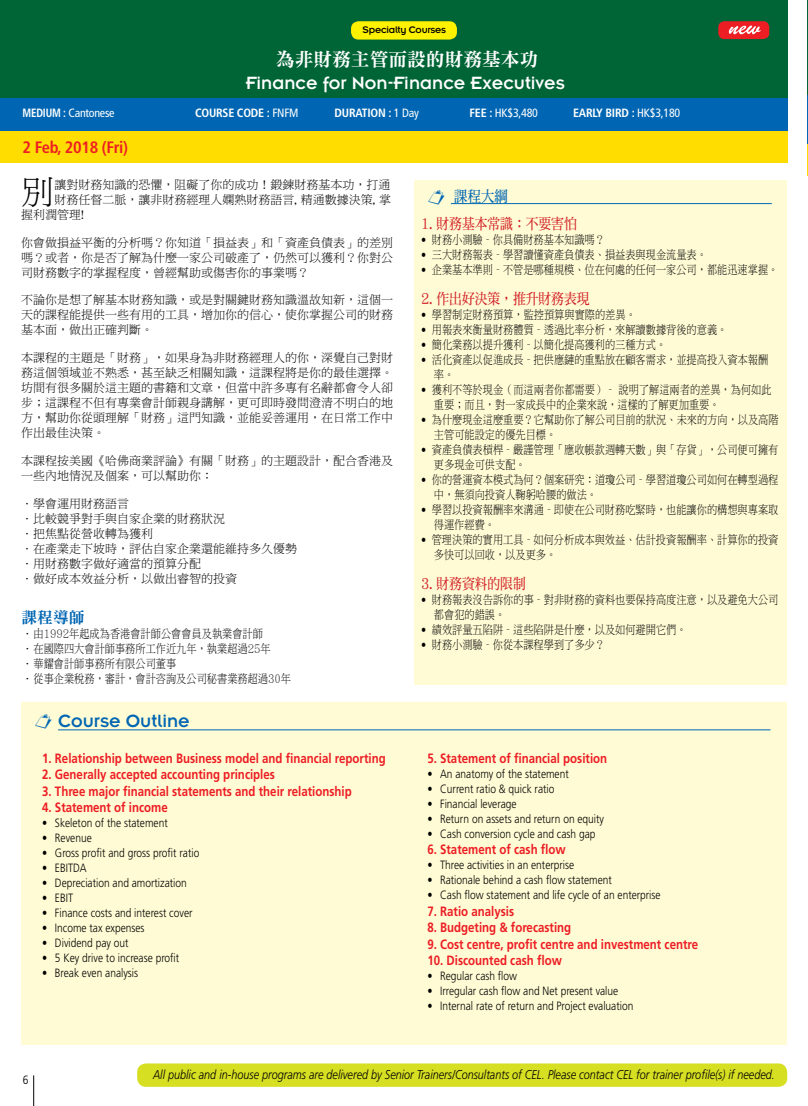
<style>
.page{position:relative;width:808px;height:1106px;background:#fff}
.page>*{position:absolute;margin:0;border:0;box-sizing:border-box;transform-origin:0 0}
.t1{font:33.15px "DF Ming HK W3";color:#000}
.t2{font:19.5px "Insignia LT Std";color:#fff}
.t3{font:19.5px "Insignia LT Std";color:#0066b3}
.t4{font:18.75px "DF Ming HK W9";color:#fff}
.t5{font:700 condensed 16.5px "Frutiger LT Std";letter-spacing:-.02em;color:#ed1d24}
.t6{font:15.75px "DF Ming HK W7";color:#0066b3;scale:.85 1}
.t7{font:15.75px "DF Ming HK W9";color:#0066b3}
.t8{font:15px "DF Ming HK W7";color:#d2232a;scale:.85 1}
.t9{font:700 13.5px "Frutiger LT Std";color:#ed1d24;scale:.85 1}
.t10{font:italic 300 12.75px "Frutiger LT Std";color:#000;scale:.85 1}
.t11{font:12px/15px "DF Ming HK W3";color:#000;text-align:justify}
.t12{font:12px/15px "DF Ming HK W3";color:#000;scale:.85 1}
.t13{font:300 12px "Frutiger LT Std";color:#000;scale:.85 1}
.t14{font:700 condensed 12px "Frutiger LT Std";letter-spacing:-.02em;color:#fff}
.t15{font:condensed 12px "Frutiger LT Std";letter-spacing:-.02em;color:#fff}
.t16{font:300 condensed 12px "Frutiger LT Std";color:#000}
.t17{font:10.5px "Insignia LT Std";letter-spacing:-.02em;color:#000}
.s1{font-weight:700}
.s2{font-weight:400}
.s3{font-family:"Frutiger LT Std";font-weight:300}
</style>
<div class="page">
<div style="left:137px;top:1063px;width:650px;height:23px;background:#d7df23;border-radius:9px"></div>
<hr style="left:33px;top:1075px;width:1px;height:31px;background:#000">
<div style="left:22px;top:702px;width:765px;height:342px;background:#fffcd5"></div>
<hr style="left:58px;top:729px;width:712px;height:1px;background:#0066b3">
<div style="left:415px;top:180px;width:372px;height:504px;background:#fffcd5"></div>
<hr style="left:451px;top:203px;width:321px;height:1px;background:#0066b3">
<div style="left:0;top:0;width:787px;height:98px;background:#006536"></div>
<div style="left:0;top:98px;width:787px;height:33px;background:#0066b3"></div>
<div style="left:0;top:131px;width:787px;height:31px;background:#fd0"></div>
<div style="left:351px;top:21px;width:106px;height:19px;background:#fff200;border-radius:8px"></div>
<div style="left:718px;top:21px;width:51px;height:18px;background:#ed1d24;border-radius:6px"></div>
<svg style="left:729px;top:26px;width:32px;height:8px"></svg>
<hr style="left:807px;top:0;width:1px;height:113px;background:#006536">
<hr style="left:807px;top:95px;width:1px;height:49px;background:#0066b3">
<hr style="left:807px;top:144px;width:1px;height:31px;background:#fd0">
<p class="t17" style="left:363px;top:25px;width:85px">Specialty Courses</p>
<h3 class="t4" style="left:276px;top:49px;width:264px">為非財務主管而設的財務基本功</h3>
<h2 class="t2" style="left:246px;top:72px;width:321px">Finance for Non-Finance Executives</h2>
<p class="t15" style="left:23px;top:106px;width:94px"><span class="s1">MEDIUM :</span> Cantonese</p>
<p class="t14" style="left:195px;top:106px;width:105px">COURSE CODE : <span class="s2">FNFM</span></p>
<p class="t14" style="left:335px;top:106px;width:86px">DURATION : <span class="s2">1 Day</span></p>
<p class="t15" style="left:470px;top:106px;width:70px"><span class="s1">FEE :</span> HK$3,480</p>
<p class="t14" style="left:573px;top:106px;width:109px">EARLY BIRD : <span class="s2">HK$3,180</span></p>
<h3 class="t5" style="left:23px;top:137px;width:107px">2 Feb, 2018 (Fri)</h3>
<h1 class="t1" style="left:21px;top:174px;width:35px">別</h1>
<p class="t11" style="left:54px;top:177px;width:337px">讓對財務知識的恐懼，阻礙了你的成功！鍛鍊財務基本功，打通</p>
<h3 class="t6" style="left:454px;top:188px;width:65px">課程大綱</h3>
<p class="t11" style="left:54px;top:192px;width:338px">財務任督二脈，讓非財務經理人嫻熟財務語言, 精通數據決策, 掌</p>
<p class="t11" style="left:21px;top:207px;width:64px">握利潤管理!</p>
<p class="t11" style="left:21px;top:234px;width:373px">你會做損益平衡的分析嗎？你知道「損益表」和「資產負債表」的差別嗎？或者，你是否了解為什麼一家公司破產了，仍然可以獲利？你對公司財務數字的掌握程度，曾經幫助或傷害你的事業嗎？</p>
<p class="t11" style="left:21px;top:292px;width:373px">不論你是想了解基本財務知識，或是對關鍵財務知識溫故知新，這個一天的課程能提供一些有用的工具，增加你的信心，使你掌握公司的財務基本面，做出正確判斷。</p>
<p class="t11" style="left:21px;top:350px;width:373px">本課程的主題是「財務」，如果身為非財務經理人的你，深覺自己對財務這個領域並不熟悉，甚至缺乏相關知識，這課程將是你的最佳選擇。坊間有很多關於這主題的書籍和文章，但當中許多專有名辭都會令人卻步；這課程不但有專業會計師親身講解，更可即時發問澄清不明白的地方，幫助你從頭理解「財務」這門知識，並能妥善運用，在日常工作中作出最佳決策。</p>
<p class="t11" style="left:21px;top:453px;width:373px">本課程按美國《哈佛商業評論》有關「財務」的主題設計，配合香港及一些內地情況及個案，可以幫助你：</p>
<p class="t11" style="left:21px;top:495px;width:277px;text-align:left">．學會運用財務語言<br>．比較競爭對手與自家企業的財務狀況<br>．把焦點從營收轉為獲利<br>．在產業走下坡時，評估自家企業還能維持多久優勢．用財務數字做好適當的預算分配<br>．做好成本效益分析，以做出睿智的投資</p>
<p class="t8" style="left:421px;top:215px;width:185px">1. 財務基本常識：不要害怕</p>
<p class="t12" style="left:421px;top:232px;width:218px"><span class="s3">•</span> 財務小測驗 - 你具備財務基本知識嗎？</p>
<p class="t12" style="left:421px;top:247px;width:338px"><span class="s3">•</span> 三大財務報表 - 學習讀懂資產負債表、損益表與現金流量表。</p>
<p class="t12" style="left:421px;top:262px;width:422px"><span class="s3">•</span> 企業基本準則 - 不管是哪種規模、位在何處的任何一家公司，都能迅速掌握。</p>
<p class="t8" style="left:421px;top:290px;width:200px">2. 作出好決策，推升財務表現</p>
<p class="t12" style="left:421px;top:307px;width:254px"><span class="s3">•</span> 學習制定財務預算，監控預算與實際的差異。</p>
<p class="t12" style="left:421px;top:322px;width:362px"><span class="s3">•</span> 用報表來衡量財務體質 - 透過比率分析，來解讀數據背後的意義。</p>
<p class="t12" style="left:421px;top:337px;width:290px"><span class="s3">•</span> 簡化業務以提升獲利 - 以簡化提高獲利的三種方式。</p>
<p class="t12" style="left:434px;top:352px;width:395px;text-indent:-13px"><span class="s3">•</span> 活化資產以促進成長 - 把供應鏈的重點放在顧客需求，並提高投入資本報酬率。</p>
<p class="t12" style="left:434px;top:382px;width:399px;text-indent:-13px"><span class="s3">•</span> 獲利不等於現金（而這兩者你都需要） - 說明了解這兩者的差異，為何如此重要；而且，對一家成長中的企業來說，這樣的了解更加重要。</p>
<p class="t12" style="left:434px;top:412px;width:407px;text-indent:-13px"><span class="s3">•</span> 為什麼現金這麼重要？它幫助你了解公司目前的狀況、未來的方向，以及高階主管可能設定的優先目標。</p>
<p class="t12" style="left:434px;top:442px;width:407px;text-indent:-13px"><span class="s3">•</span> 資產負債表槓桿 - 嚴謹管理「應收帳款週轉天數」與「存貨」，公司便可擁有更多現金可供支配。</p>
<p class="t12" style="left:434px;top:472px;width:407px;text-indent:-13px"><span class="s3">•</span> 你的營運資本模式為何？個案研究：道瓊公司 - 學習道瓊公司如何在轉型過程中，無須向投資人鞠躬哈腰的做法。</p>
<p class="t12" style="left:434px;top:502px;width:407px;text-indent:-13px"><span class="s3">•</span> 學習以投資報酬率來溝通 - 即使在公司財務吃緊時，也能讓你的構想與專案取得運作經費。</p>
<p class="t12" style="left:434px;top:532px;width:407px;text-indent:-13px"><span class="s3">•</span> 管理決策的實用工具 - 如何分析成本與效益、估計投資報酬率、計算你的投資多快可以回收，以及更多。</p>
<p class="t8" style="left:421px;top:575px;width:125px">3. 財務資料的限制</p>
<p class="t12" style="left:434px;top:592px;width:407px;text-indent:-13px"><span class="s3">•</span> 財務報表沒告訴你的事 - 對非財務的資料也要保持高度注意，以及避免大公司都會犯的錯誤。</p>
<p class="t12" style="left:421px;top:622px;width:314px"><span class="s3">•</span> 績效評量五陷阱 - 這些陷阱是什麼，以及如何避開它們。</p>
<p class="t12" style="left:421px;top:637px;width:218px"><span class="s3">•</span> 財務小測驗 - 你從本課程學到了多少？</p>
<h3 class="t7" style="left:21px;top:609px;width:64px">課程導師</h3>
<p class="t11" style="left:21px;top:626px;width:271px;text-align:left">．由1992年起成為香港會計師公會會員及執業會計師<br>．在國際四大會計師事務所工作近九年，執業超過25年<br>．華耀會計師事務所有限公司董事<br>．從事企業稅務，審計，會計咨詢及公司秘書業務超過30年</p>
<h2 class="t3" style="left:58px;top:710px;width:133px">Course Outline</h2>
<p class="t9" style="left:42px;top:750px;width:406px">1. Relationship between Business model and financial reporting</p>
<p class="t9" style="left:42px;top:766px;width:275px">2. Generally accepted accounting principles</p>
<p class="t9" style="left:42px;top:783px;width:366px">3. Three major financial statements and their relationship</p>
<p class="t9" style="left:42px;top:799px;width:149px">4. Statement of income</p>
<p class="t13" style="left:42px;top:816px;width:149px">• Skeleton of the statement</p>
<p class="t13" style="left:42px;top:831px;width:60px">• Revenue</p>
<p class="t13" style="left:42px;top:846px;width:186px">• Gross profit and gross profit ratio</p>
<p class="t13" style="left:42px;top:861px;width:54px">• EBITDA</p>
<p class="t13" style="left:42px;top:876px;width:172px">• Depreciation and amortization</p>
<p class="t13" style="left:42px;top:891px;width:38px">• EBIT</p>
<p class="t13" style="left:42px;top:906px;width:178px">• Finance costs and interest cover</p>
<p class="t13" style="left:42px;top:921px;width:122px">• Income tax expenses</p>
<p class="t13" style="left:42px;top:936px;width:103px">• Dividend pay out</p>
<p class="t13" style="left:42px;top:951px;width:163px">• 5 Key drive to increase profit</p>
<p class="t13" style="left:42px;top:966px;width:114px">• Break even analysis</p>
<p class="t9" style="left:427px;top:750px;width:213px">5. Statement of financial position</p>
<p class="t13" style="left:427px;top:766px;width:168px">• An anatomy of the statement</p>
<p class="t13" style="left:427px;top:781px;width:151px">• Current ratio &amp; quick ratio</p>
<p class="t13" style="left:427px;top:796px;width:107px">• Financial leverage</p>
<p class="t13" style="left:427px;top:811px;width:209px">• Return on assets and return on equity</p>
<p class="t13" style="left:427px;top:826px;width:199px">• Cash conversion cycle and cash gap</p>
<p class="t9" style="left:427px;top:841px;width:164px">6. Statement of cash flow</p>
<p class="t13" style="left:427px;top:858px;width:174px">• Three activities in an enterprise</p>
<p class="t13" style="left:427px;top:873px;width:219px">• Rationale behind a cash flow statement</p>
<p class="t13" style="left:427px;top:888px;width:276px">• Cash flow statement and life cycle of an enterprise</p>
<p class="t9" style="left:427px;top:903px;width:104px">7. Ratio analysis</p>
<p class="t9" style="left:427px;top:919px;width:171px">8. Budgeting &amp; forecasting</p>
<p class="t9" style="left:427px;top:936px;width:320px">9. Cost centre, profit centre and investment centre</p>
<p class="t9" style="left:427px;top:952px;width:160px">10. Discounted cash flow</p>
<p class="t13" style="left:427px;top:969px;width:107px">• Regular cash flow</p>
<p class="t13" style="left:427px;top:984px;width:226px">• Irregular cash flow and Net present value</p>
<p class="t13" style="left:427px;top:999px;width:244px">• Internal rate of return and Project evaluation</p>
<p class="t16" style="left:23px;top:1073px;width:7px">6</p>
<p class="t10" style="left:153px;top:1067px;width:733px">All public and in-house programs are delivered by Senior Trainers/Consultants of CEL. Please contact CEL for trainer profile(s) if needed.</p>
</div>
